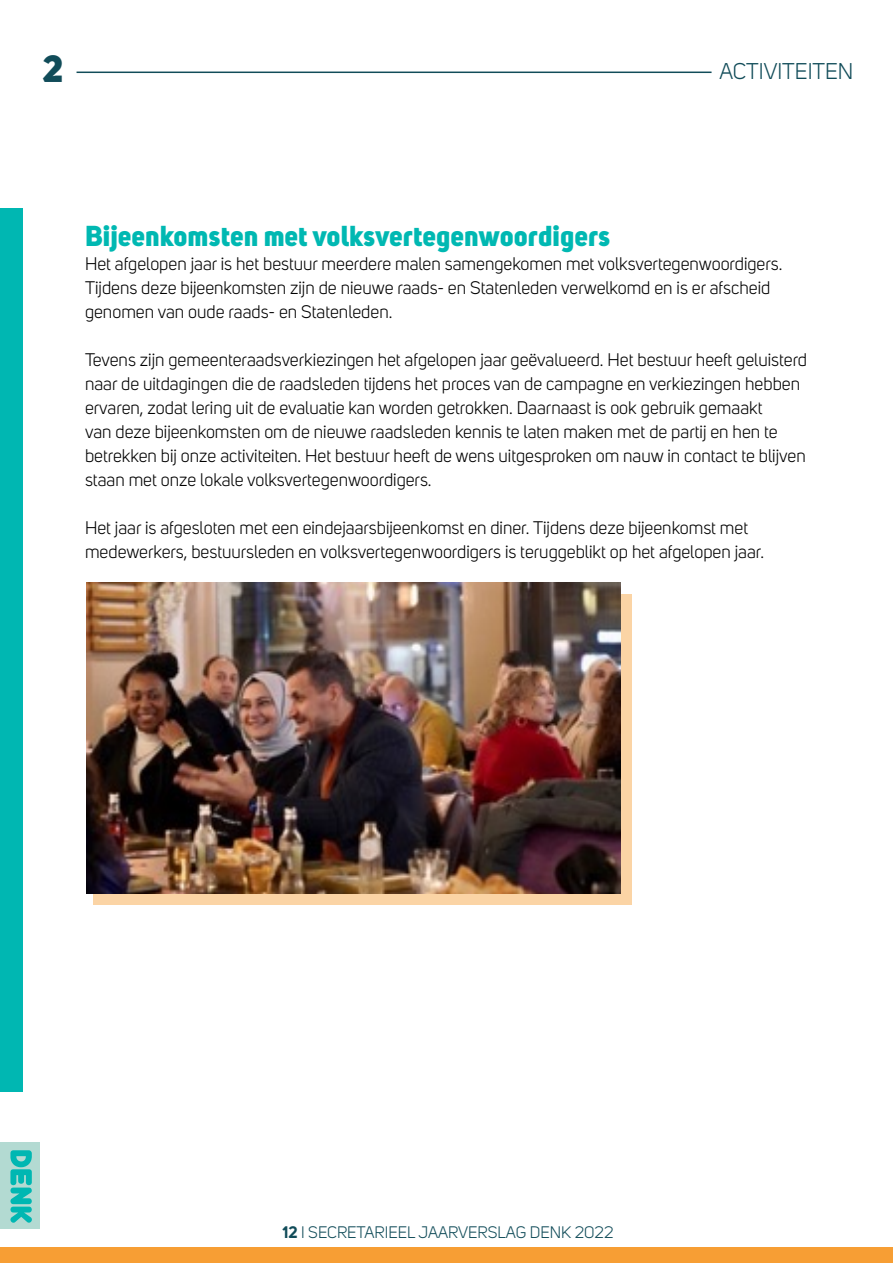
<style>
.page{position:relative;width:893px;height:1263px;background:#fff}
.page>*{position:absolute;margin:0;border:0;box-sizing:border-box;transform-origin:0 0}
.t1{font:800 37.5px "Uni Sans";color:#114c59}
.t2{font:800 28.5px "Uni Sans";color:#00b8b2}
.t3{font:22.5px "Uni Sans";color:#114c59}
.t4{font:18px/24px "Uni Sans";color:#000}
.t5{font:16.5px "Uni Sans";color:#114c59}
.s1{font-weight:700}
</style>
<div class="page">
<div style="left:0;top:208px;width:23px;height:884px;background:#00b7b2"></div>
<div style="left:0;top:1247px;width:893px;height:16px;background:#f79e34"></div>
<div style="left:94px;top:594px;width:538px;height:311px;background:#fbd4a5"></div>
<img style="left:86px;top:583px;width:535px;height:310px">
<hr style="left:77px;top:72px;width:634px;height:1px;background:#114c59">
<div style="left:0;top:1142px;width:40px;height:87px;background:#b3dad2"></div>
<svg style="left:10px;top:1150px;width:22px;height:73px"></svg>
<h1 class="t1" style="left:43px;top:45px;width:22px">2</h1>
<p class="t3" style="left:719px;top:59px;width:135px">ACTIVITEITEN</p>
<h2 class="t2" style="left:85px;top:218px;width:527px">Bijeenkomsten met volksvertegenwoordigers</h2>
<p class="t4" style="left:85px;top:252px;width:699px">Het afgelopen jaar is het bestuur meerdere malen samengekomen met volksvertegenwoordigers.<br>Tijdens deze bijeenkomsten zijn de nieuwe raads- en Statenleden verwelkomd en is er afscheid genomen van oude raads- en Statenleden.</p>
<p class="t4" style="left:85px;top:348px;width:724px">Tevens zijn gemeenteraadsverkiezingen het afgelopen jaar geëvalueerd. Het bestuur heeft geluisterd naar de uitdagingen die de raadsleden tijdens het proces van de campagne en verkiezingen hebben ervaren, zodat lering uit de evaluatie kan worden getrokken. Daarnaast is ook gebruik gemaakt<br>van deze bijeenkomsten om de nieuwe raadsleden kennis te laten maken met de partij en hen te betrekken bij onze activiteiten. Het bestuur heeft de wens uitgesproken om nauw in contact te blijven staan met onze lokale volksvertegenwoordigers.</p>
<p class="t4" style="left:85px;top:516px;width:681px">Het jaar is afgesloten met een eindejaarsbijeenkomst en diner. Tijdens deze bijeenkomst met medewerkers, bestuursleden en volksvertegenwoordigers is teruggeblikt op het afgelopen jaar.</p>
<p class="t5" style="left:282px;top:1223px;width:332px"><span class="s1">12</span> I SECRETARIEEL JAARVERSLAG DENK 2022</p>
</div>
